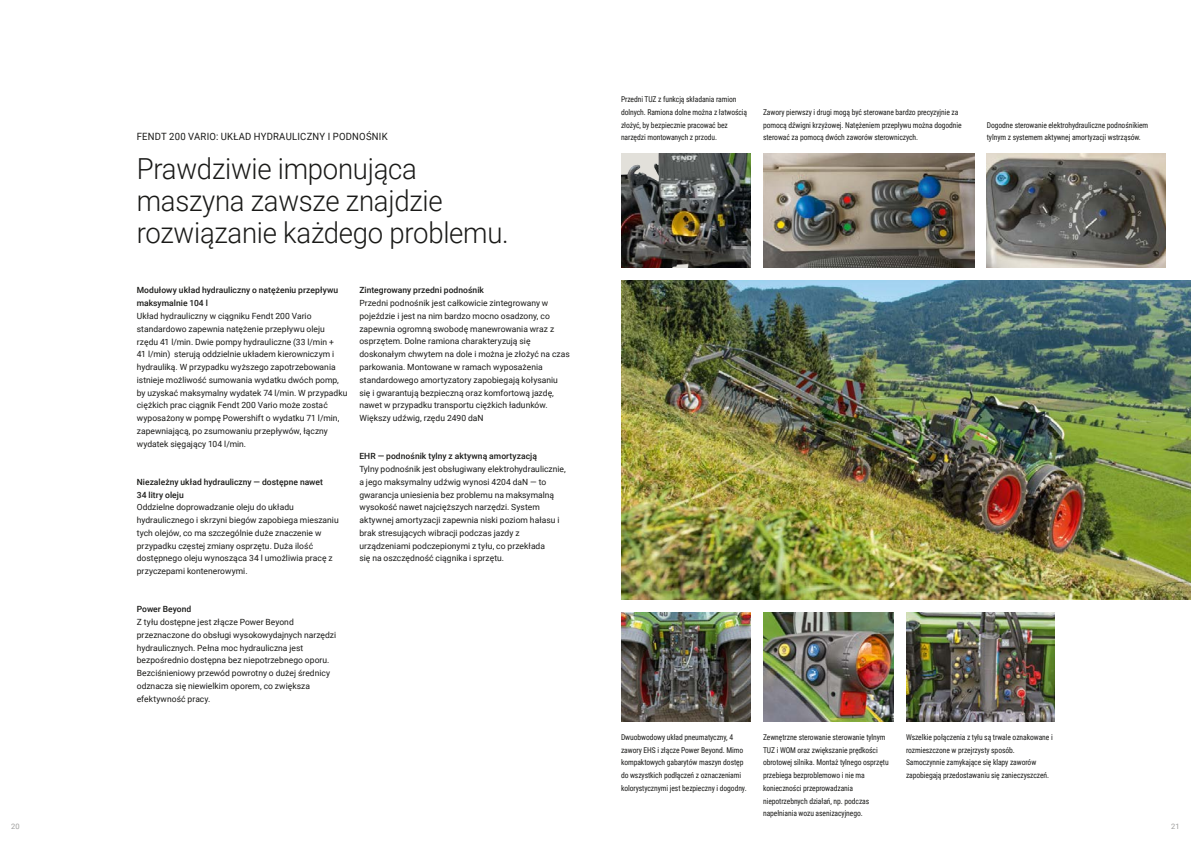
<style>
.page{position:relative;width:1191px;height:842px;background:#fff}
.page>*{position:absolute;margin:0;border:0;box-sizing:border-box;transform-origin:0 0}
.t1{font:300 29px/32px "Roboto";letter-spacing:-.01em;color:#1a1a18;scale:.95 1}
.t2{font:10px "Roboto";letter-spacing:.025em;color:#1a1a18;scale:.95 1}
.t3{font:8.5px/12.8px "Roboto";letter-spacing:.005em;color:#1a1a18}
.t4{font:500 8.5px/12.8px "Roboto";letter-spacing:.005em;color:#1a1a18}
.t5{font:8px/12.8px "Roboto Condensed";letter-spacing:-.01em;color:#1a1a18;scale:.95 1}
.t6{font:7.5px "Roboto";color:#9f9f9e}
</style>
<div class="page">
<img style="left:621px;top:281px;width:570px;height:319px">
<img style="left:763px;top:153px;width:211px;height:115px">
<img style="left:621px;top:612px;width:129px;height:109px">
<img style="left:621px;top:153px;width:129px;height:115px">
<img style="left:986px;top:153px;width:179px;height:115px">
<img style="left:763px;top:612px;width:130px;height:109px">
<img style="left:906px;top:612px;width:148px;height:109px">
<p class="t6" style="left:11px;top:821px;width:10px">20</p>
<p class="t2" style="left:137px;top:130px;width:266px">FENDT 200 VARIO: UKŁAD HYDRAULICZNY I PODNOŚNIK</p>
<h1 class="t1" style="left:137px;top:151px;width:393px">Prawdziwie imponująca maszyna zawsze znajdzie rozwiązanie każdego problemu.</h1>
<p class="t4" style="left:359px;top:284px;width:126px">Zintegrowany przedni podnośnik</p>
<p class="t3" style="left:359px;top:296px;width:212px">Przedni podnośnik jest całkowicie zintegrowany w pojeździe i jest na nim bardzo mocno osadzony, co zapewnia ogromną swobodę manewrowania wraz z osprzętem. Dolne ramiona charakteryzują się doskonałym chwytem na dole i można je złożyć na czas parkowania. Montowane w ramach wyposażenia standardowego amortyzatory zapobiegają kołysaniu się i gwarantują bezpieczną oraz komfortową jazdę, nawet w przypadku transportu ciężkich ładunków.<br>Większy udźwig, rzędu 2490 daN</p>
<p class="t4" style="left:359px;top:450px;width:179px">EHR — podnośnik tylny z aktywną amortyzacją</p>
<p class="t3" style="left:359px;top:462px;width:208px">Tylny podnośnik jest obsługiwany elektrohydraulicznie, a jego maksymalny udźwig wynosi 4204 daN — to gwarancja uniesienia bez problemu na maksymalną wysokość nawet najcięższych narzędzi. System aktywnej amortyzacji zapewnia niski poziom hałasu i brak stresujących wibracji podczas jazdy z urządzeniami podczepionymi z tyłu, co przekłada<br>się na oszczędność ciągnika i sprzętu.</p>
<p class="t4" style="left:137px;top:284px;width:203px">Modułowy układ hydrauliczny o natężeniu przepływu maksymalnie 104 l</p>
<p class="t3" style="left:137px;top:309px;width:212px">Układ hydrauliczny w ciągniku Fendt 200 Vario standardowo zapewnia natężenie przepływu oleju rzędu 41 l/min. Dwie pompy hydrauliczne (33 l/min +<br>41 l/min) sterują oddzielnie układem kierowniczym i hydrauliką. W przypadku wyższego zapotrzebowania istnieje możliwość sumowania wydatku dwóch pomp, by uzyskać maksymalny wydatek 74 l/min. W przypadku ciężkich prac ciągnik Fendt 200 Vario może zostać wyposażony w pompę Powershift o wydatku 71 l/min, zapewniającą, po zsumowaniu przepływów, łączny wydatek sięgający 104 l/min.</p>
<p class="t4" style="left:137px;top:475px;width:188px">Niezależny układ hydrauliczny — dostępne nawet<br>34 litry oleju</p>
<p class="t3" style="left:137px;top:501px;width:203px">Oddzielne doprowadzanie oleju do układu hydraulicznego i skrzyni biegów zapobiega mieszaniu tych olejów, co ma szczególnie duże znaczenie w przypadku częstej zmiany osprzętu. Duża ilość dostępnego oleju wynosząca 34 l umożliwia pracę z przyczepami kontenerowymi.</p>
<p class="t4" style="left:137px;top:603px;width:56px">Power Beyond</p>
<p class="t3" style="left:137px;top:615px;width:201px">Z tyłu dostępne jest złącze Power Beyond przeznaczone do obsługi wysokowydajnych narzędzi hydraulicznych. Pełna moc hydrauliczna jest bezpośrednio dostępna bez niepotrzebnego oporu.<br>Bezciśnieniowy przewód powrotny o dużej średnicy odznacza się niewielkim oporem, co zwiększa efektywność pracy.</p>
<p class="t5" style="left:621px;top:92px;width:134px">Przedni TUZ z funkcją składania ramion dolnych. Ramiona dolne można z łatwością złożyć, by bezpiecznie pracować bez narzędzi montowanych z przodu.</p>
<p class="t5" style="left:763px;top:105px;width:211px">Zawory pierwszy i drugi mogą być sterowane bardzo precyzyjnie za pomocą dźwigni krzyżowej. Natężeniem przepływu można dogodnie sterować za pomocą dwóch zaworów sterowniczych.</p>
<p class="t5" style="left:986px;top:118px;width:171px">Dogodne sterowanie elektrohydrauliczne podnośnikiem tylnym z systemem aktywnej amortyzacji wstrząsów.</p>
<p class="t5" style="left:621px;top:730px;width:134px">Dwuobwodowy układ pneumatyczny, 4 zawory EHS i złącze Power Beyond. Mimo kompaktowych gabarytów maszyn dostęp do wszystkich podłączeń z oznaczeniami kolorystycznymi jest bezpieczny i dogodny.</p>
<p class="t5" style="left:763px;top:730px;width:134px">Zewnętrzne sterowanie sterowanie tylnym TUZ i WOM oraz zwiększanie prędkości obrotowej silnika. Montaż tylnego osprzętu przebiega bezproblemowo i nie ma konieczności przeprowadzania niepotrzebnych działań, np. podczas napełniania wozu asenizacyjnego.</p>
<p class="t5" style="left:906px;top:730px;width:156px">Wszelkie połączenia z tyłu są trwale oznakowane i rozmieszczone w przejrzysty sposób.<br>Samoczynnie zamykające się klapy zaworów zapobiegają przedostawaniu się zanieczyszczeń.</p>
<p class="t6" style="left:1171px;top:821px;width:10px">21</p>
</div>
